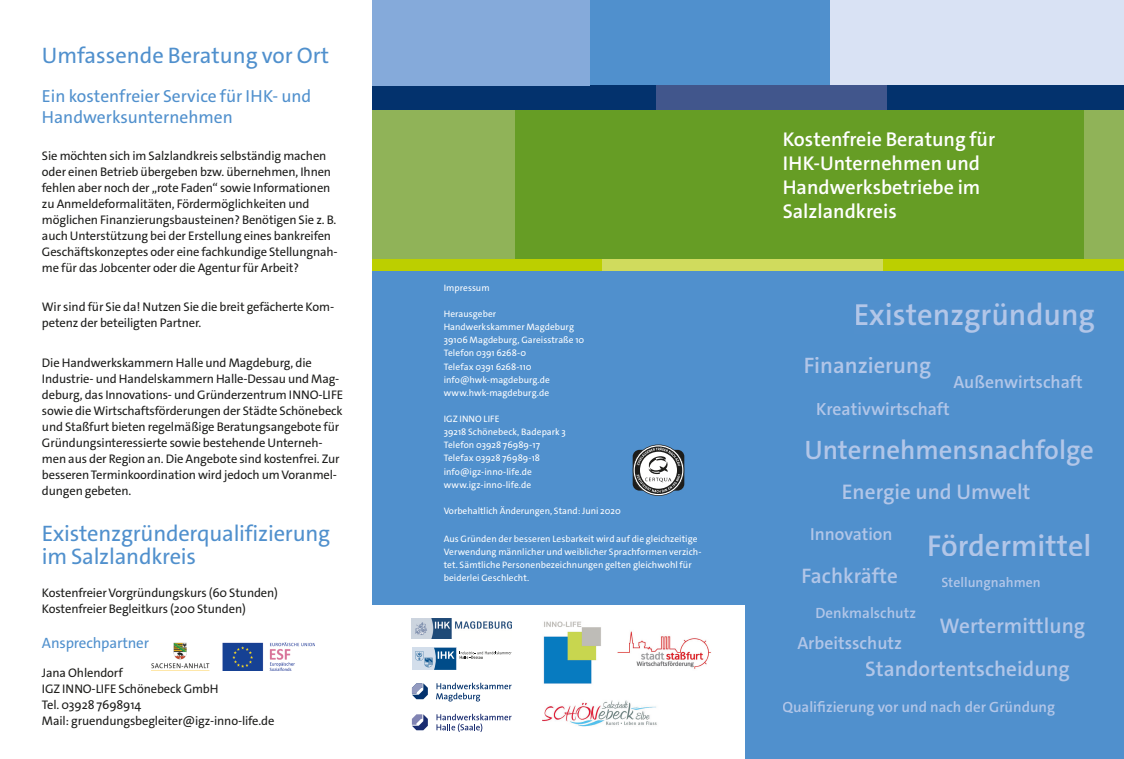
<style>
.page{position:relative;width:1124px;height:759px;background:#fff}
.page>*{position:absolute;margin:0;border:0;box-sizing:border-box;transform-origin:0 0}
.t1{font:600 30.62px "The Sans C4 s";color:#b2c6e8}
.t2{font:600 30.25px "The Sans C4 s";color:#b2c6e8}
.t3{font:600 26.75px "The Sans C4 s";color:#b2c6e8}
.t4{font:22.5px/22.5px "The Sans C4 s";letter-spacing:-.01em;color:#5090cd}
.t5{font:600 22.5px "The Sans C4 s";color:#b2c6e8}
.t6{font:600 21.25px "The Sans C4 s";color:#b2c6e8}
.t7{font:600 21.12px "The Sans C4 s";color:#b2c6e8}
.t8{font:600 20px/24px "The Sans C4 s";color:#fff}
.t9{font:600 17.62px "The Sans C4 s";color:#b2c6e8}
.t10{font:17.5px/21px "The Sans C4 s";color:#5090cd}
.t11{font:600 17.5px "The Sans C4 s";color:#b2c6e8}
.t12{font:15px "The Sans C4 s";letter-spacing:-.01em;color:#5090cd}
.t13{font:600 14.88px "The Sans C4 s";color:#b2c6e8}
.t14{font:600 13.75px "The Sans C4 s";color:#b2c6e8}
.t15{font:12.5px/16px "The Sans C4 s";letter-spacing:-.01em;color:#1d1d1b}
.t16{font:9.38px/13.1px "The Sans C4 s";letter-spacing:.005em;color:#fff}
</style>
<div class="page">
<div style="left:403px;top:110px;width:719px;height:161px;background:#669d25"></div>
<div style="left:757px;top:0;width:366px;height:85px;background:#d9e2f4"></div>
<div style="left:1084px;top:110px;width:39px;height:161px;background:#90b358"></div>
<div style="left:372px;top:110px;width:143px;height:161px;background:#90b358"></div>
<div style="left:388px;top:0;width:441px;height:85px;background:#5090cd"></div>
<div style="left:372px;top:259px;width:751px;height:12px;background:#bccf00"></div>
<div style="left:372px;top:85px;width:751px;height:25px;background:#03326d"></div>
<div style="left:656px;top:85px;width:230px;height:25px;background:#41568c"></div>
<div style="left:602px;top:259px;width:279px;height:12px;background:#d0db5d"></div>
<div style="left:372px;top:271px;width:751px;height:487px;background:#5090cd"></div>
<div style="left:372px;top:0;width:217px;height:85px;background:#85aada"></div>
<svg style="left:632px;top:444px;width:52px;height:51px;background:#8e979f"></svg>
<div style="left:372px;top:605px;width:372px;height:153px;background:#fff"></div>
<svg style="left:412px;top:714px;width:16px;height:16px"></svg>
<svg style="left:436px;top:713px;width:75px;height:18px"></svg>
<div style="left:412px;top:647px;width:44px;height:22px;background:#d3deeb"></div>
<svg style="left:415px;top:647px;width:96px;height:22px"></svg>
<img style="left:543px;top:621px;width:58px;height:63px">
<img style="left:617px;top:631px;width:94px;height:38px">
<img style="left:543px;top:700px;width:114px;height:27px">
<img style="left:151px;top:642px;width:163px;height:27px">
<svg style="left:436px;top:682px;width:75px;height:19px"></svg>
<svg style="left:412px;top:683px;width:16px;height:16px"></svg>
<img style="left:412px;top:618px;width:99px;height:20px">
<h3 class="t4" style="left:42px;top:44px;width:289px">Umfassende Beratung vor Ort</h3>
<h3 class="t10" style="left:42px;top:85px;width:271px">Ein kostenfreier Service für IHK- und<br>Handwerksunternehmen</h3>
<p class="t15" style="left:42px;top:148px;width:297px">Sie möchten sich im Salzlandkreis selbständig machen oder einen Betrieb übergeben bzw. übernehmen, Ihnen fehlen aber noch der „rote Faden“ sowie Informationen zu Anmeldeformalitäten, Fördermöglichkeiten und möglichen Finanzierungsbausteinen? Benötigen Sie z. B. auch Unterstützung bei der Erstellung eines bankreifen Geschäftskonzeptes oder eine fachkundige Stellungnah&shy;me für das Jobcenter oder die Agentur für Arbeit?</p>
<p class="t15" style="left:42px;top:299px;width:293px">Wir sind für Sie da! Nutzen Sie die breit gefächerte Kom&shy;petenz der beteiligten Partner.</p>
<p class="t15" style="left:42px;top:355px;width:303px">Die Handwerkskammern Halle und Magdeburg, die Industrie- und Handelskammern Halle-Dessau und Mag&shy;deburg, das Innovations- und Gründerzentrum INNO-LIFE sowie die Wirtschaftsförderungen der Städte Schönebeck und Staßfurt bieten regelmäßige Beratungsangebote für Gründungsinteressierte sowie bestehende Unterneh&shy;men aus der Region an. Die Angebote sind kostenfrei. Zur besseren Terminkoordination wird jedoch um Voranmel&shy;dungen gebeten.</p>
<h3 class="t4" style="left:42px;top:522px;width:289px">Existenzgründerqualifizierung im Salzlandkreis</h3>
<p class="t15" style="left:42px;top:585px;width:237px">Kostenfreier Vorgründungskurs (60 Stunden)<br>Kostenfreier Begleitkurs (200 Stunden)</p>
<p class="t12" style="left:42px;top:633px;width:109px">Ansprechpartner</p>
<p class="t15" style="left:42px;top:664px;width:234px">Jana Ohlendorf<br>IGZ INNO-LIFE Schönebeck GmbH<br>Tel. 03928 7698914<br>Mail: gruendungsbegleiter@igz-inno-life.de</p>
<p class="t16" style="left:443px;top:281px;width:47px">Impressum</p>
<p class="t16" style="left:443px;top:307px;width:142px">Herausgeber<br>Handwerkskammer Magdeburg<br>39106 Magdeburg, Gareisstraße 10<br>Telefon 0391 6268-0<br>Telefax 0391 6268-110 info@hwk-magdeburg.de www.hwk-magdeburg.de</p>
<p class="t16" style="left:443px;top:412px;width:124px">IGZ INNO LIFE<br>39218 Schönebeck, Badepark 3<br>Telefon 03928 76989-17<br>Telefax 03928 76989-18 info@igz-inno-life.de www.igz-inno-life.de</p>
<p class="t16" style="left:443px;top:504px;width:179px">Vorbehaltlich Änderungen, Stand: Juni 2020</p>
<p class="t16" style="left:443px;top:531px;width:259px">Aus Gründen der besseren Lesbarkeit wird auf die gleichzeitige Verwendung männlicher und weiblicher Sprachformen verzich&shy;tet. Sämtliche Personenbezeichnungen gelten gleichwohl für beiderlei Geschlecht.</p>
<h3 class="t8" style="left:782px;top:127px;width:214px">Kostenfreie Beratung für<br>IHK-Unternehmen und<br>Handwerksbetriebe im<br>Salzlandkreis</h3>
<h1 class="t1" style="left:853px;top:295px;width:243px">Existenzgründung</h1>
<h3 class="t5" style="left:803px;top:351px;width:129px">Finanzierung</h3>
<h3 class="t9" style="left:953px;top:370px;width:131px">Außenwirtschaft</h3>
<h3 class="t9" style="left:816px;top:398px;width:135px">Kreativwirtschaft</h3>
<h3 class="t3" style="left:804px;top:433px;width:291px">Unternehmensnachfolge</h3>
<h3 class="t6" style="left:841px;top:478px;width:190px">Energie und Umwelt</h3>
<h3 class="t11" style="left:810px;top:522px;width:84px">Innovation</h3>
<h2 class="t2" style="left:927px;top:525px;width:166px">Fördermittel</h2>
<h3 class="t7" style="left:801px;top:562px;width:98px">Fachkräfte</h3>
<p class="t14" style="left:941px;top:572px;width:101px">Stellungnahmen</p>
<p class="t13" style="left:815px;top:603px;width:102px">Denkmalschutz</p>
<h3 class="t6" style="left:939px;top:611px;width:147px">Wertermittlung</h3>
<h3 class="t9" style="left:797px;top:631px;width:106px">Arbeitsschutz</h3>
<h3 class="t7" style="left:865px;top:655px;width:206px">Standortentscheidung</h3>
<p class="t13" style="left:782px;top:696px;width:274px">Qualifizierung vor und nach der Gründung</p>
</div>
